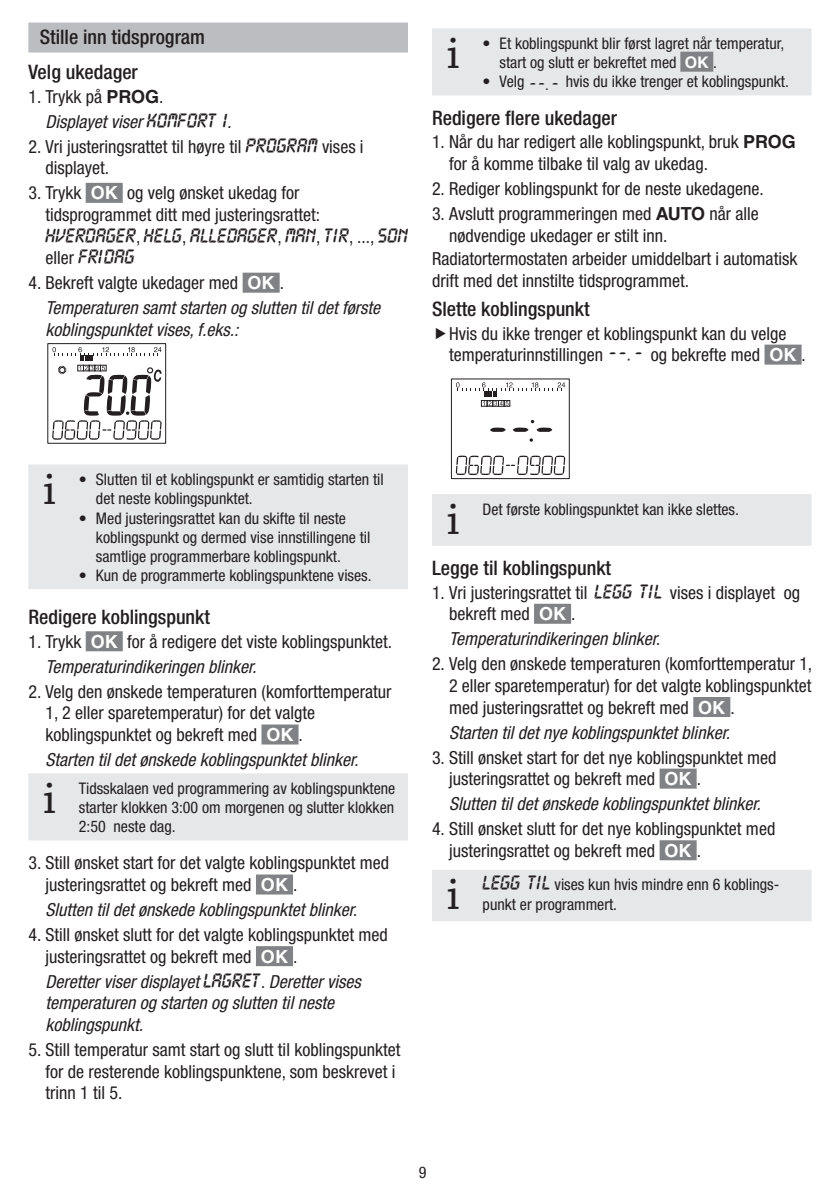
<style>
.page{position:relative;width:840px;height:1191px;background:#fff}
.page>*{position:absolute;margin:0;border:0;box-sizing:border-box;transform-origin:0 0}
.t1{font:48px "Chaparral Pro";color:#231f20}
.t2{font:500 condensed 20px/35.4px "Helvetica Neue";color:#231f20}
.t3{font:condensed 18px/21.6px "Helvetica Neue";color:#231f20}
.t4{font:italic condensed 18px/25px "Helvetica Neue";color:#231f20}
.t5{font:condensed 16px/19.2px "Helvetica Neue";color:#231f20}
.t6{font:14px/21.6px "Display";color:#231f20}
.s1{font-style:normal}
.s2{font-family:"Helvetica LT Std";font-weight:700;font-style:normal;font-stretch:normal}
.s3{font-family:"Helvetica LT Std";font-weight:700;font-stretch:normal;color:#fff}
.s4{font-family:"Helvetica Neue";font-stretch:condensed;font-size:18px}
.s5{font-family:"Helvetica LT Std";font-weight:700;font-style:normal;font-stretch:normal;color:#fff}
.s6{font-family:"Display";font-stretch:normal;font-size:12px}
.s7{font-family:"Helvetica LT Std";font-weight:700;font-stretch:normal}
.s8{font-style:italic}
</style>
<div class="page">
<div style="left:28px;top:23px;width:380px;height:30px;background:#bcbdc0"></div>
<div style="left:86px;top:183px;width:37px;height:20px;background:#808285"></div>
<div style="left:242px;top:273px;width:37px;height:20px;background:#808285"></div>
<div style="left:86px;top:631px;width:37px;height:20px;background:#808285"></div>
<div style="left:261px;top:724px;width:37px;height:20px;background:#808285"></div>
<div style="left:256px;top:874px;width:37px;height:20px;background:#808285"></div>
<div style="left:256px;top:946px;width:37px;height:20px;background:#808285"></div>
<div style="left:47px;top:343px;width:119px;height:101px;border:1px solid #231f20"></div>
<svg style="left:52px;top:347px;width:109px;height:93px"></svg>
<div style="left:28px;top:464px;width:380px;height:125px;background:#e6e7e9"></div>
<div style="left:28px;top:773px;width:380px;height:67px;background:#e6e7e9"></div>
<div style="left:764px;top:344px;width:37px;height:20px;background:#808285"></div>
<div style="left:533px;top:604px;width:37px;height:20px;background:#808285"></div>
<div style="left:693px;top:697px;width:37px;height:20px;background:#808285"></div>
<div style="left:659px;top:768px;width:37px;height:20px;background:#808285"></div>
<div style="left:659px;top:840px;width:37px;height:20px;background:#808285"></div>
<div style="left:432px;top:28px;width:379px;height:67px;background:#e6e7e9"></div>
<div style="left:680px;top:52px;width:33px;height:20px;background:#808285"></div>
<svg style="left:490px;top:427px;width:15px;height:5px"></svg>
<svg style="left:512px;top:420px;width:40px;height:12px"></svg>
<svg style="left:455px;top:455px;width:110px;height:20px"></svg>
<div style="left:450px;top:378px;width:119px;height:101px;border:1px solid #231f20"></div>
<svg style="left:456px;top:382px;width:109px;height:24px"></svg>
<div style="left:432px;top:494px;width:379px;height:51px;background:#e6e7e9"></div>
<div style="left:432px;top:870px;width:379px;height:51px;background:#e6e7e9"></div>
<p class="t2" style="left:28px;top:19px;width:178px;text-indent:11px">Stille inn tidsprogram<br>Velg ukedager</p>
<p class="t4" style="left:45px;top:84px;width:187px;text-indent:-17px"><span class="s1">1. Trykk på</span> <span class="s2">PROG</span><span class="s1">.<br></span>Displayet viser <sup>KOMFORT1</sup>.</p>
<p class="t3" style="left:45px;top:135px;width:319px;text-indent:-17px">2. Vri justeringsrattet til høyre til <sup>PROGRAM</sup> vises i displayet.</p>
<p class="t3" style="left:45px;top:182px;width:276px;text-indent:-17px">3. Trykk <span class="s3">OK</span> og velg ønsket ukedag for tidsprogrammet ditt med justeringsrattet:</p>
<p class="t6" style="left:45px;top:224px;width:364px">HVERDAGER<span class="s4">,</span> HELG<span class="s4">,</span> ALLEDAGER<span class="s4">,</span> MAN<span class="s4">,</span> TIR<span class="s4">, ...,</span> SON <span class="s4">eller</span> FRIDAG</p>
<p class="t4" style="left:45px;top:270px;width:336px;text-indent:-17px"><span class="s1">4. Bekreft valgte ukedager med</span> <span class="s5">OK</span> <span class="s1">.<br></span>Temperaturen samt starten og slutten til det første</p>
<p class="t4" style="left:45px;top:317px;width:194px">koblingspunktet vises, f.eks.:</p>
<h1 class="t1" style="left:446px;top:26px;width:14px">i</h1>
<p class="t5" style="left:499px;top:34px;width:286px;text-indent:-17px">• Et koblingspunkt blir først lagret når temperatur, start og slutt er bekreftet med <span class="s3">OK</span> .</p>
<p class="t5" style="left:482px;top:72px;width:307px">• Velg <span class="s6">--.-</span> hvis du ikke trenger et koblingspunkt.</p>
<p class="t2" style="left:432px;top:100px;width:186px">Redigere flere ukedager</p>
<p class="t3" style="left:449px;top:131px;width:348px;text-indent:-17px">1. Når du har redigert alle koblingspunkt, bruk <span class="s7">PROG </span>for å komme tilbake til valg av ukedag.</p>
<p class="t3" style="left:432px;top:178px;width:333px">2. Rediger koblingspunkt for de neste ukedagene.</p>
<p class="t3" style="left:449px;top:203px;width:311px;text-indent:-17px">3. Avslutt programmeringen med <span class="s7">AUTO</span> når alle nødvendige ukedager er stilt inn.</p>
<p class="t3" style="left:432px;top:248px;width:366px">Radiatortermostaten arbeider umiddelbart i automatisk drift med det innstilte tidsprogrammet.</p>
<p class="t2" style="left:432px;top:291px;width:159px">Slette koblingspunkt</p>
<p class="t3" style="left:449px;top:322px;width:358px">Hvis du ikke trenger et koblingspunkt kan du velge temperaturinnstillingen <sup>--.-</sup> og bekrefte med <span class="s3">OK</span> .</p>
<h1 class="t1" style="left:43px;top:462px;width:14px">i</h1>
<p class="t5" style="left:96px;top:470px;width:289px;text-indent:-17px">• Slutten til et koblingspunkt er samtidig starten til det neste koblingspunktet.</p>
<p class="t5" style="left:96px;top:508px;width:276px;text-indent:-17px">• Med justeringsrattet kan du skifte til neste koblingspunkt og dermed vise innstillingene til samtlige programmerbare koblingspunkt.</p>
<p class="t5" style="left:79px;top:566px;width:294px">• Kun de programmerte koblingspunktene vises.</p>
<p class="t2" style="left:28px;top:599px;width:183px">Redigere koblingspunkt</p>
<p class="t3" style="left:45px;top:629px;width:348px;line-height:25px;text-indent:-17px">1. Trykk <span class="s3">OK</span> for å redigere det viste koblingspunktet.<br><span class="s8">Temperaturindikeringen blinker.</span></p>
<p class="t3" style="left:45px;top:680px;width:347px;text-indent:-17px">2. Velg den ønskede temperaturen (komforttemperatur<br>1, 2 eller sparetemperatur) for det valgte koblingspunktet og bekreft med <span class="s3">OK</span> .</p>
<p class="t4" style="left:45px;top:747px;width:314px">Starten til det ønskede koblingspunktet blinker.</p>
<h1 class="t1" style="left:43px;top:771px;width:14px">i</h1>
<p class="t5" style="left:79px;top:778px;width:318px;text-align:justify">Tidsskalaen ved programmering av koblingspunktene starter klokken 3:00 om morgenen og slutter klokken 2:50 neste dag.</p>
<p class="t3" style="left:45px;top:852px;width:345px;text-indent:-17px">3. Still ønsket start for det valgte koblingspunktet med justeringsrattet og bekreft med <span class="s3">OK</span> .</p>
<p class="t4" style="left:45px;top:897px;width:313px">Slutten til det ønskede koblingspunktet blinker.</p>
<p class="t3" style="left:45px;top:923px;width:344px;text-indent:-17px">4. Still ønsket slutt for det valgte koblingspunktet med justeringsrattet og bekreft med <span class="s3">OK</span> .</p>
<p class="t4" style="left:45px;top:970px;width:317px;line-height:21.6px">Deretter viser displayet <sup>LAGRET</sup>. Deretter vises temperaturen og starten og slutten til neste koblingspunkt.</p>
<p class="t3" style="left:45px;top:1038px;width:356px;text-indent:-17px">5. Still temperatur samt start og slutt til koblingspunktet for de resterende koblingspunktene, som beskrevet i trinn 1 til 5.</p>
<h1 class="t1" style="left:446px;top:492px;width:14px">i</h1>
<p class="t5" style="left:482px;top:499px;width:258px">Det første koblingspunktet kan ikke slettes.</p>
<p class="t2" style="left:432px;top:550px;width:181px">Legge til koblingspunkt</p>
<p class="t3" style="left:449px;top:581px;width:352px;text-indent:-17px">1. Vri justeringsrattet til <sup>LEGG</sup> <sup>TIL</sup> vises i displayet og bekreft med <span class="s3">OK</span> .</p>
<p class="t4" style="left:449px;top:626px;width:212px">Temperaturindikeringen blinker.</p>
<p class="t3" style="left:449px;top:653px;width:364px;text-align:justify;text-indent:-17px">2. Velg den ønskede temperaturen (komforttemperatur 1, 2 eller sparetemperatur) for det valgte koblingspunktet med justeringsrattet og bekreft med <span class="s3">OK</span> .</p>
<p class="t4" style="left:449px;top:719px;width:282px">Starten til det nye koblingspunktet blinker.</p>
<p class="t3" style="left:449px;top:746px;width:329px;text-indent:-17px">3. Still ønsket start for det nye koblingspunktet med justeringsrattet og bekreft med <span class="s3">OK</span> .</p>
<p class="t4" style="left:449px;top:791px;width:313px">Slutten til det ønskede koblingspunktet blinker.</p>
<p class="t3" style="left:449px;top:818px;width:327px;text-indent:-17px">4. Still ønsket slutt for det nye koblingspunktet med justeringsrattet og bekreft med <span class="s3">OK</span> .</p>
<h1 class="t1" style="left:446px;top:867px;width:14px">i</h1>
<p class="t5" style="left:482px;top:875px;width:298px"><sup>LEGG</sup> <sup>TIL</sup> vises kun hvis mindre enn 6 koblings&shy;punkt er programmert.</p>
<p class="t5" style="left:418px;top:1162px;width:9px">9</p>
</div>
